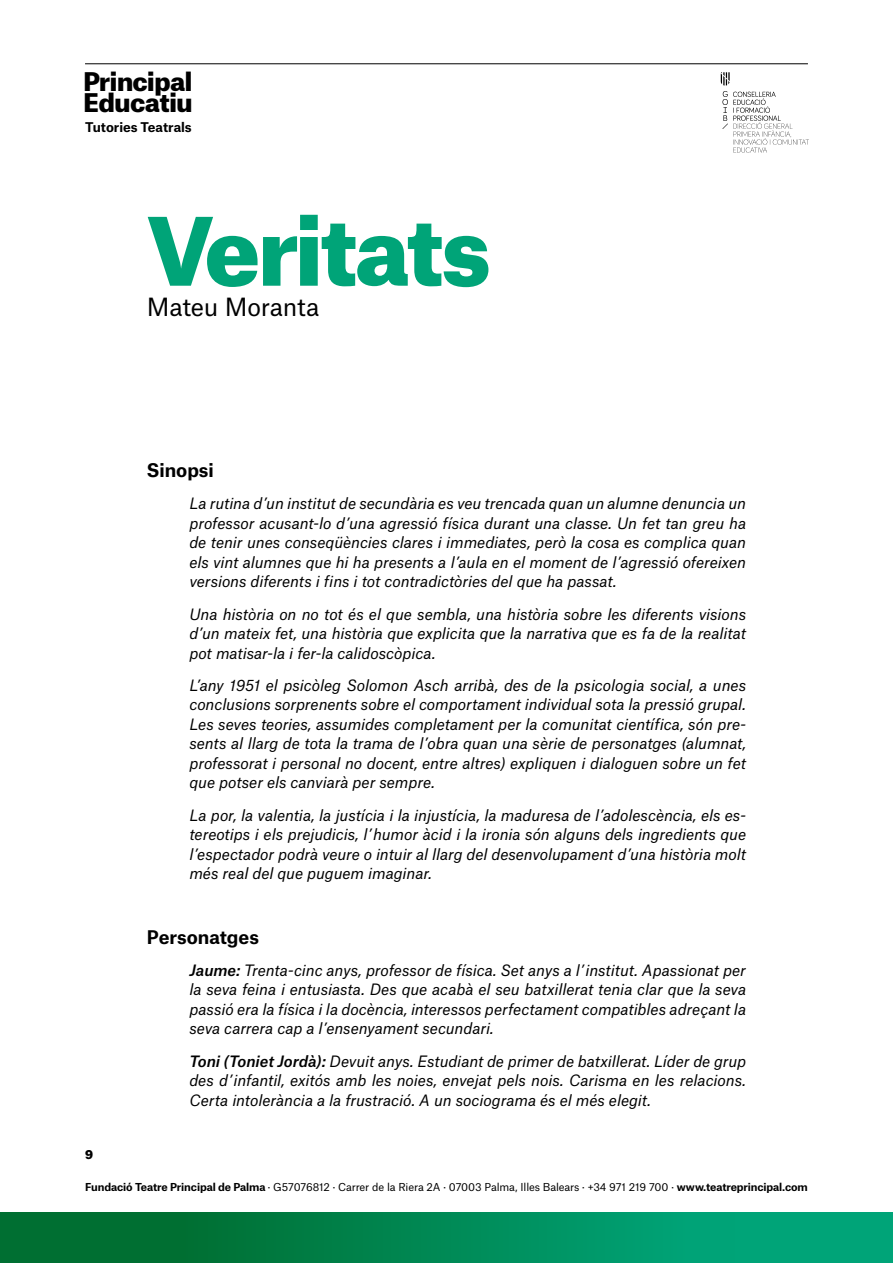
<style>
.page{position:relative;width:893px;height:1263px;background:#fff}
.page>*{position:absolute;margin:0;border:0;box-sizing:border-box;transform-origin:0 0}
.t1{font:900 90px "Atlas Grotesk";letter-spacing:-.03em;color:#00a478}
.t2{font:900 24.6px/21.6px "Atlas Grotesk";letter-spacing:-.015em;color:#000}
.t3{font:24px "Atlas Grotesk";letter-spacing:-.015em;color:#000}
.t4{font:700 18px "Atlas Grotesk";color:#000}
.t5{font:italic 15px/19.5px "Atlas Grotesk";letter-spacing:-.005em;color:#000;text-align:justify}
.t6{font:700 12.9px "Atlas Grotesk";color:#000}
.t7{font:900 12px "Atlas Grotesk";color:#000}
.t8{font:10.5px "Atlas Grotesk";letter-spacing:-.01em;color:#000}
.s1{font-weight:500}
.s2{font-weight:700}
</style>
<div class="page">
<hr style="left:85px;top:63px;width:723px;height:1px;background:#000">
<div style="left:16px;top:1212px;width:877px;height:51px;background:#00a478"></div>
<div style="left:0;top:1212px;width:735px;height:51px;background:linear-gradient(to right,#006524,#00a478)"></div>
<svg style="left:721px;top:72px;width:88px;height:81px"></svg>
<h2 class="t2" style="left:83px;top:68px;width:111px">Principal<br>Educatiu</h2>
<p class="t6" style="left:85px;top:116px;width:108px">Tutories Teatrals</p>
<h1 class="t1" style="left:147px;top:177px;width:346px">Veritats</h1>
<h3 class="t3" style="left:147px;top:287px;width:174px">Mateu Moranta</h3>
<p class="t4" style="left:147px;top:455px;width:69px">Sinopsi</p>
<p class="t5" style="left:189px;top:492px;width:558px">La rutina d’un institut de secundària es veu trencada quan un alumne denuncia un professor acusant-lo d’una agressió física durant una classe. Un fet tan greu ha de tenir unes conseqüències clares i immediates, però la cosa es complica quan els vint alumnes que hi ha presents a l’aula en el moment de l’agressió ofereixen versions diferents i fins i tot contradictòries del que ha passat.</p>
<p class="t5" style="left:189px;top:602px;width:558px">Una història on no tot és el que sembla, una història sobre les diferents visions d’un mateix fet, una història que explicita que la narrativa que es fa de la realitat pot matisar-la i fer-la calidoscòpica.</p>
<p class="t5" style="left:189px;top:674px;width:558px">L’any 1951 el psicòleg Solomon Asch arribà, des de la psicologia social, a unes conclusions sorprenents sobre el comportament individual sota la pressió grupal.<br>Les seves teories, assumides completament per la comunitat científica, són pre&shy;sents al llarg de tota la trama de l’obra quan una sèrie de personatges (alumnat, professorat i personal no docent, entre altres) expliquen i dialoguen sobre un fet que potser els canviarà per sempre.</p>
<p class="t5" style="left:189px;top:803px;width:558px">La por, la valentia, la justícia i la injustícia, la maduresa de l’adolescència, els es&shy;tereotips i els prejudicis, l’humor àcid i la ironia són alguns dels ingredients que l’espectador podrà veure o intuir al llarg del desenvolupament d’una història molt més real del que puguem imaginar.</p>
<p class="t7" style="left:85px;top:1144px;width:10px">9</p>
<p class="t4" style="left:147px;top:922px;width:114px">Personatges</p>
<p class="t5" style="left:189px;top:959px;width:558px"><span class="s1">Jaume:</span> Trenta-cinc anys, professor de física. Set anys a l’institut. Apassionat per la seva feina i entusiasta. Des que acabà el seu batxillerat tenia clar que la seva passió era la física i la docència, interessos perfectament compatibles adreçant la seva carrera cap a l’ensenyament secundari.</p>
<p class="t5" style="left:189px;top:1050px;width:558px"><span class="s1">Toni (Toniet Jordà):</span> Devuit anys. Estudiant de primer de batxillerat. Líder de grup des d’infantil, exitós amb les noies, envejat pels nois. Carisma en les relacions.<br>Certa intolerància a la frustració. A un sociograma és el més elegit.</p>
<p class="t8" style="left:85px;top:1178px;width:724px"><span class="s2">Fundació Teatre Principal de Palma</span> · G57076812 · Carrer de la Riera 2A · 07003 Palma, Illes Balears · +34 971 219 700 · <span class="s2">www.teatreprincipal.com</span></p>
</div>
